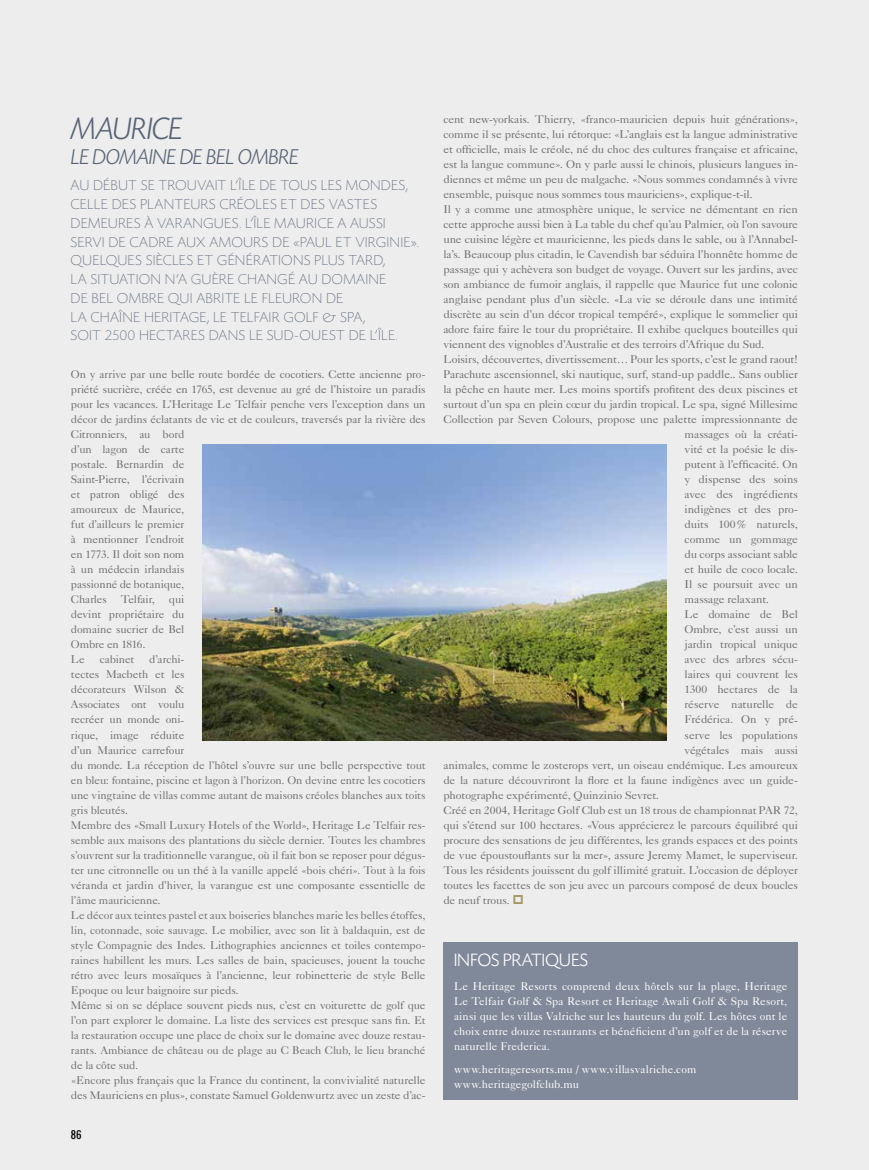
<style>
.page{position:relative;width:869px;height:1170px;background:#fff}
.page>*{position:absolute;margin:0;border:0;box-sizing:border-box;transform-origin:0 0}
.t1{font:italic 300 32.5px "Today SHOP";color:#576375}
.t2{font:italic 300 22.5px "Today SHOP";color:#576375}
.t3{font:300 18.75px "Today SHOP";letter-spacing:.02em;color:#fff}
.t4{font:200 15px/18.8px "Today SHOP";letter-spacing:.05em;color:#576375}
.t5{font:11.25px/15px "Caslon 540 LT Std";letter-spacing:-.005em;color:#6f6f6f}
.t6{font:11.25px/15px "Caslon 540 LT Std";letter-spacing:.01em;color:#fff;text-align:justify}
.t7{font:10px "Oswald";color:#000}
</style>
<div class="page">
<div style="left:0;top:0;width:868px;height:1169px;background:#eeeded"></div>
<img style="left:202px;top:445px;width:464px;height:295px">
<div style="left:443px;top:941px;width:354px;height:157px;background:#808999"></div>
<h1 class="t1" style="left:71px;top:112px;width:112px">MAURICE</h1>
<h2 class="t2" style="left:71px;top:145px;width:229px">LE DOMAINE DE BEL OMBRE</h2>
<p class="t4" style="left:71px;top:177px;width:349px">AU DÉBUT SE TROUVAIT L’ÎLE DE TOUS LES MONDES, CELLE DES PLANTEURS CRÉOLES ET DES VASTES DEMEURES À VARANGUES. L’ÎLE MAURICE A AUSSI SERVI DE CADRE AUX AMOURS DE «PAUL ET VIRGINIE».<br>QUELQUES SIÈCLES ET GÉNÉRATIONS PLUS TARD,<br>LA SITUATION N’A GUÈRE CHANGÉ AU DOMAINE<br>DE BEL OMBRE QUI ABRITE LE FLEURON DE<br>LA CHAÎNE HERITAGE, LE TELFAIR GOLF &amp; SPA,<br>SOIT 2500 HECTARES DANS LE SUD-OUEST DE L’ÎLE.</p>
<p class="t5" style="left:71px;top:367px;width:356px">On y arrive par une belle route bordée de cocotiers. Cette ancienne pro&shy;priété sucrière, créée en 1765, est devenue au gré de l’histoire un paradis pour les vacances. L’Heritage Le Telfair penche vers l’exception dans un décor de jardins éclatants de vie et de couleurs, traversés par la rivière des<br>Citronniers, au bord<br>d’un lagon de carte<br>postale. Bernardin de<br>Saint-Pierre, l’écrivain<br>et patron obligé des<br>amoureux de Maurice,<br>fut d’ailleurs le premier<br>à mentionner l’endroit<br>en 1773. Il doit son nom<br>à un médecin irlandais<br>passionné de botanique,<br>Charles Telfair, qui<br>devint propriétaire du<br>domaine sucrier de Bel<br>Ombre en 1816.<br>Le</p>
<p class="t5" style="left:71px;top:652px;width:356px;text-indent:78px">d’archi-<br>tectes Macbeth et les<br>décorateurs Wilson &amp;<br>Associates ont voulu<br>recréer un monde oni-<br>rique, image réduite<br>d’un Maurice carrefour<br>du monde. La réception de l’hôtel s’ouvre sur une belle perspective tout en bleu: fontaine, piscine et lagon à l’horizon. On devine entre les cocotiers une vingtaine de villas comme autant de maisons créoles blanches aux toits gris bleutés.<br>Membre des «Small Luxury Hotels of the World», Heritage Le Telfair res&shy;semble aux maisons des plantations du siècle dernier. Toutes les chambres s’ouvrent sur la traditionnelle varangue, où il fait bon se reposer pour dégus&shy;ter une citronnelle ou un thé à la vanille appelé «bois chéri». Tout à la fois véranda et jardin d’hiver, la varangue est une composante essentielle de l’âme mauricienne.<br>Le décor aux teintes pastel et aux boiseries blanches marie les belles étoffes, lin, cotonnade, soie sauvage. Le mobilier, avec son lit à baldaquin, est de style Compagnie des Indes. Lithographies anciennes et toiles contempo&shy;raines habillent les murs. Les salles de bain, spacieuses, jouent la touche rétro avec leurs mosaïques à l’ancienne, leur robinetterie de style Belle Epoque ou leur baignoire sur pieds.<br>Même si on se déplace souvent pieds nus, c’est en voiturette de golf que l’on part explorer le domaine. La liste des services est presque sans fin. Et la restauration occupe une place de choix sur le domaine avec douze restau&shy;rants. Ambiance de château ou de plage au C Beach Club, le lieu branché de la côte sud.<br>«Encore plus français que la France du continent, la convivialité naturelle des Mauriciens en plus», constate Samuel Goldenwurtz avec un zeste d’ac-</p>
<p class="t5" style="left:100px;top:652px;width:36px">cabinet</p>
<p class="t7" style="left:71px;top:1127px;width:12px">86</p>
<p class="t5" style="left:443px;top:112px;width:356px">cent new-yorkais. Thierry, «franco-mauricien depuis huit générations»,</p>
<p class="t5" style="left:443px;top:127px;width:356px">comme il se présente, lui rétorque: «L’anglais est la langue administrative</p>
<p class="t5" style="left:443px;top:142px;width:356px">et officielle, mais le créole, né du choc des cultures française et africaine,</p>
<p class="t5" style="left:443px;top:157px;width:356px">est la langue commune». On y parle aussi le chinois, plusieurs langues in-</p>
<p class="t5" style="left:443px;top:172px;width:356px">diennes et même un peu de malgache. «Nous sommes condamnés à vivre</p>
<p class="t5" style="left:443px;top:187px;width:310px">ensemble, puisque nous sommes tous mauriciens», explique-t-il.</p>
<p class="t5" style="left:443px;top:202px;width:356px">Il y a comme une atmosphère unique, le service ne démentant en rien</p>
<p class="t5" style="left:443px;top:217px;width:356px">cette approche aussi bien à La table du chef qu’au Palmier, où l’on savoure</p>
<p class="t5" style="left:443px;top:232px;width:356px">une cuisine légère et mauricienne, les pieds dans le sable, ou à l’Annabel-</p>
<p class="t5" style="left:443px;top:247px;width:356px">la’s. Beaucoup plus citadin, le Cavendish bar séduira l’honnête homme de</p>
<p class="t5" style="left:443px;top:262px;width:356px">passage qui y achèvera son budget de voyage. Ouvert sur les jardins, avec</p>
<p class="t5" style="left:443px;top:277px;width:356px">son ambiance de fumoir anglais, il rappelle que Maurice fut une colonie</p>
<p class="t5" style="left:443px;top:292px;width:356px">anglaise pendant plus d’un siècle. «La vie se déroule dans une intimité</p>
<p class="t5" style="left:443px;top:307px;width:356px">discrète au sein d’un décor tropical tempéré», explique le sommelier qui</p>
<p class="t5" style="left:443px;top:322px;width:356px">adore faire faire le tour du propriétaire. Il exhibe quelques bouteilles qui</p>
<p class="t5" style="left:443px;top:337px;width:322px">viennent des vignobles d’Australie et des terroirs d’Afrique du Sud.</p>
<p class="t5" style="left:443px;top:352px;width:356px">Loisirs, découvertes, divertissement… Pour les sports, c’est le grand raout!</p>
<p class="t5" style="left:443px;top:367px;width:356px">Parachute ascensionnel, ski nautique, surf, stand-up paddle.. Sans oublier</p>
<p class="t5" style="left:443px;top:382px;width:356px">la pêche en haute mer. Les moins sportifs profitent des deux piscines et</p>
<p class="t5" style="left:443px;top:397px;width:356px">surtout d’un spa en plein cœur du jardin tropical. Le spa, signé Millesime</p>
<p class="t5" style="left:443px;top:412px;width:356px">Collection par Seven Colours, propose une palette impressionnante de</p>
<p class="t5" style="left:684px;top:427px;width:115px">massages où la créati-</p>
<p class="t5" style="left:684px;top:442px;width:115px">vité et la poésie le dis-</p>
<p class="t5" style="left:684px;top:457px;width:115px">putent à l’efficacité. On</p>
<p class="t5" style="left:684px;top:472px;width:115px">y dispense des soins</p>
<p class="t5" style="left:684px;top:487px;width:115px">avec des ingrédients</p>
<p class="t5" style="left:684px;top:502px;width:115px">indigènes et des pro-</p>
<p class="t5" style="left:684px;top:517px;width:115px">duits 100% naturels,</p>
<p class="t5" style="left:684px;top:532px;width:115px">comme un gommage</p>
<p class="t5" style="left:684px;top:547px;width:115px">du corps associant sable</p>
<p class="t5" style="left:684px;top:562px;width:115px">et huile de coco locale.</p>
<p class="t5" style="left:684px;top:577px;width:115px">Il se poursuit avec un</p>
<p class="t5" style="left:684px;top:592px;width:86px">massage relaxant.</p>
<p class="t5" style="left:684px;top:607px;width:115px">Le domaine de Bel</p>
<p class="t5" style="left:684px;top:622px;width:115px">Ombre, c’est aussi un</p>
<p class="t5" style="left:684px;top:637px;width:115px">jardin tropical unique</p>
<p class="t5" style="left:684px;top:652px;width:115px">avec des arbres sécu-</p>
<p class="t5" style="left:684px;top:667px;width:115px">laires qui couvrent les</p>
<p class="t5" style="left:684px;top:682px;width:115px">1300 hectares de la</p>
<p class="t5" style="left:684px;top:697px;width:115px">réserve naturelle de</p>
<p class="t5" style="left:684px;top:712px;width:115px">Frédérica. On y pré-</p>
<p class="t5" style="left:684px;top:727px;width:115px">serve les populations</p>
<p class="t5" style="left:684px;top:742px;width:115px">végétales mais aussi</p>
<p class="t5" style="left:443px;top:757px;width:356px">animales, comme le zosterops vert, un oiseau endémique. Les amoureux</p>
<p class="t5" style="left:443px;top:772px;width:356px">de la nature découvriront la flore et la faune indigènes avec un guide-</p>
<p class="t5" style="left:443px;top:787px;width:217px">photographe expérimenté, Quinzinio Sevret.</p>
<p class="t5" style="left:443px;top:802px;width:356px">Créé en 2004, Heritage Golf Club est un 18 trous de championnat PAR 72,</p>
<p class="t5" style="left:443px;top:817px;width:356px">qui s’étend sur 100 hectares. «Vous apprécierez le parcours équilibré qui</p>
<p class="t5" style="left:443px;top:832px;width:356px">procure des sensations de jeu différentes, les grands espaces et des points</p>
<p class="t5" style="left:443px;top:847px;width:356px">de vue époustouflants sur la mer», assure Jeremy Mamet, le superviseur.</p>
<p class="t5" style="left:443px;top:862px;width:356px">Tous les résidents jouissent du golf illimité gratuit. L’occasion de déployer</p>
<p class="t5" style="left:443px;top:877px;width:356px">toutes les facettes de son jeu avec un parcours composé de deux boucles</p>
<p class="t5" style="left:443px;top:892px;width:68px">de neuf trous.</p>
<h3 class="t3" style="left:454px;top:950px;width:135px">INFOS PRATIQUES</h3>
<p class="t6" style="left:454px;top:978px;width:335px">Le Heritage Resorts comprend deux hôtels sur la plage, Heritage Le Telfair Golf &amp; Spa Resort et Heritage Awali Golf &amp; Spa Resort, ainsi que les villas Valriche sur les hauteurs du golf. Les hôtes ont le choix entre douze restaurants et bénéficient d’un golf et de la réserve naturelle Frederica.</p>
<p class="t6" style="left:454px;top:1061px;width:244px">www.heritageresorts.mu / www.villasvalriche.com www.heritagegolfclub.mu</p>
</div>
